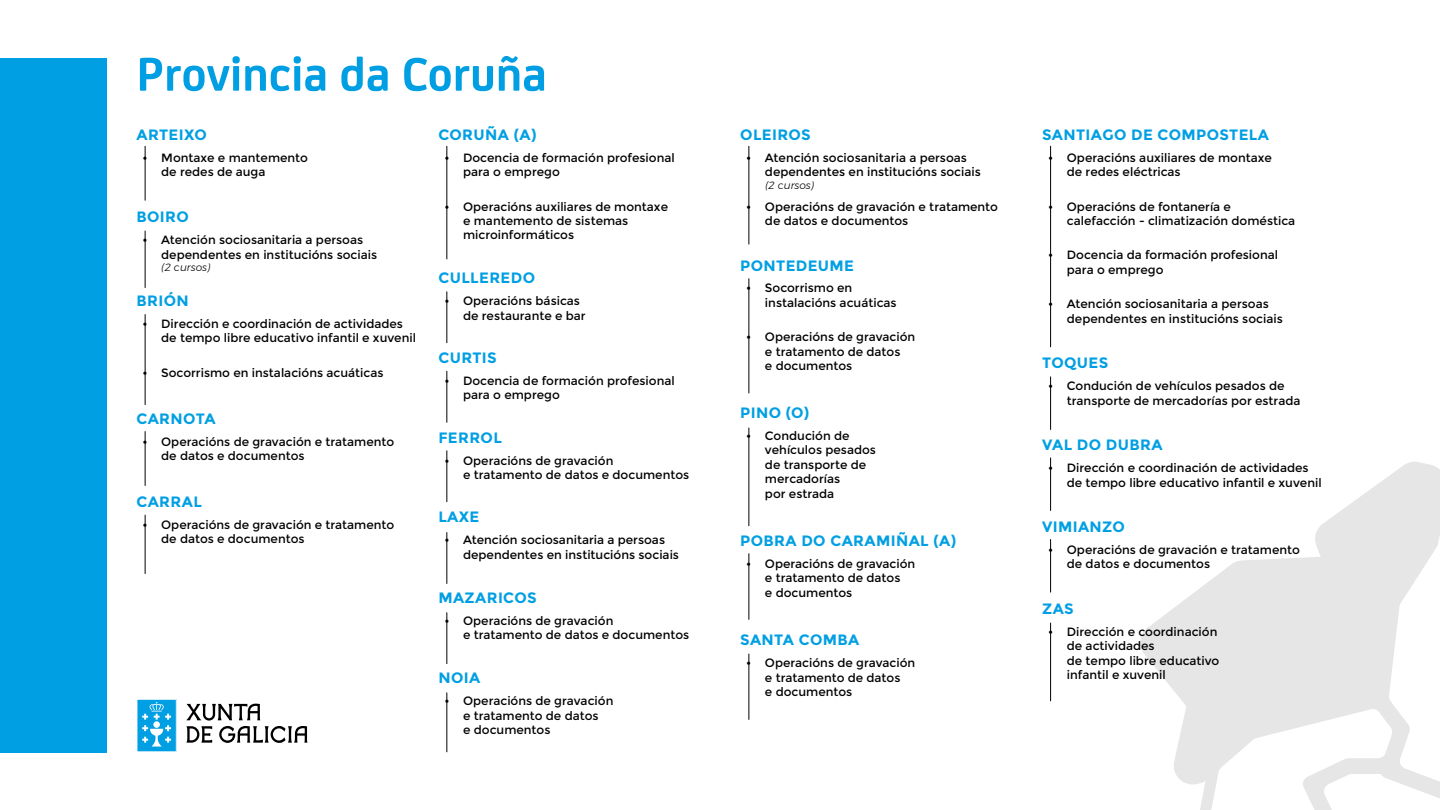
<style>
.page{position:relative;width:1440px;height:810px;background:#fff}
.page>*{position:absolute;margin:0;border:0;box-sizing:border-box;transform-origin:0 0}
.t1{font:700 50.32px "FS Joey";color:#009fe3}
.t2{font:700 15px "Montserrat";letter-spacing:.025em;color:#009fe3}
.t3{font:12px/14.4px "Montserrat";color:#000}
.t4{font:italic 300 10.5px "Montserrat";color:#000}
</style>
<div class="page">
<svg style="left:1140px;top:462px;width:300px;height:348px;fill:#e8e8e8"></svg>
<hr style="left:145px;top:146px;width:1px;height:54px;background:#000">
<hr style="left:145px;top:231px;width:1px;height:57px;background:#000">
<hr style="left:145px;top:315px;width:1px;height:90px;background:#000">
<hr style="left:145px;top:432px;width:1px;height:54px;background:#000">
<hr style="left:145px;top:515px;width:1px;height:59px;background:#000">
<hr style="left:446px;top:146px;width:1px;height:113px;background:#000">
<hr style="left:446px;top:292px;width:1px;height:51px;background:#000">
<hr style="left:446px;top:371px;width:1px;height:51px;background:#000">
<hr style="left:446px;top:451px;width:1px;height:51px;background:#000">
<hr style="left:446px;top:533px;width:1px;height:51px;background:#000">
<hr style="left:446px;top:613px;width:1px;height:51px;background:#000">
<hr style="left:446px;top:693px;width:1px;height:59px;background:#000">
<hr style="left:748px;top:146px;width:1px;height:98px;background:#000">
<hr style="left:748px;top:279px;width:1px;height:114px;background:#000">
<hr style="left:748px;top:428px;width:1px;height:98px;background:#000">
<hr style="left:748px;top:554px;width:1px;height:65px;background:#000">
<hr style="left:748px;top:654px;width:1px;height:65px;background:#000">
<hr style="left:1050px;top:146px;width:1px;height:201px;background:#000">
<hr style="left:1050px;top:377px;width:1px;height:53px;background:#000">
<hr style="left:1050px;top:458px;width:1px;height:52px;background:#000">
<hr style="left:1050px;top:539px;width:1px;height:53px;background:#000">
<hr style="left:1050px;top:623px;width:1px;height:78px;background:#000">
<div style="left:0;top:58px;width:106px;height:694px;background:#009fe3"></div>
<svg style="left:137px;top:699px;width:40px;height:53px;background:#37b3e8"></svg>
<svg style="left:186px;top:704px;width:122px;height:39px"></svg>
<h1 class="t1" style="left:136px;top:36px;width:412px">Provincia da Coruña</h1>
<p class="t2" style="left:136px;top:126px;width:72px">ARTEIXO</p>
<p class="t3" style="left:161px;top:150px;width:148px;text-indent:-19px">• Montaxe e mantemento de redes de auga</p>
<p class="t2" style="left:136px;top:208px;width:54px">BOIRO</p>
<p class="t3" style="left:161px;top:233px;width:217px;text-indent:-19px">• Atención sociosanitaria a persoas dependentes en institucións sociais</p>
<p class="t4" style="left:161px;top:260px;width:51px">(2 cursos)</p>
<p class="t2" style="left:136px;top:292px;width:54px">BRIÓN</p>
<p class="t3" style="left:161px;top:316px;width:256px;text-indent:-19px">• Dirección e coordinación de actividades de tempo libre educativo infantil e xuvenil</p>
<p class="t3" style="left:142px;top:365px;width:243px">• Socorrismo en instalacións acuáticas</p>
<p class="t2" style="left:136px;top:409px;width:81px">CARNOTA</p>
<p class="t3" style="left:161px;top:434px;width:235px;text-indent:-19px">• Operacións de gravación e tratamento de datos e documentos</p>
<p class="t2" style="left:136px;top:493px;width:67px">CARRAL</p>
<p class="t3" style="left:161px;top:518px;width:235px;text-indent:-19px">• Operacións de gravación e tratamento de datos e documentos</p>
<p class="t2" style="left:438px;top:126px;width:100px">CORUÑA (A)</p>
<p class="t3" style="left:463px;top:150px;width:213px;text-indent:-19px">• Docencia de formación profesional para o emprego</p>
<p class="t3" style="left:463px;top:199px;width:206px;text-indent:-19px">• Operacións auxiliares de montaxe e mantemento de sistemas microinformáticos</p>
<p class="t2" style="left:438px;top:269px;width:98px">CULLEREDO</p>
<p class="t3" style="left:463px;top:294px;width:124px;text-indent:-19px">• Operacións básicas de restaurante e bar</p>
<p class="t2" style="left:438px;top:349px;width:60px">CURTIS</p>
<p class="t3" style="left:463px;top:374px;width:213px;text-indent:-19px">• Docencia de formación profesional para o emprego</p>
<p class="t2" style="left:438px;top:429px;width:65px">FERROL</p>
<p class="t3" style="left:463px;top:453px;width:228px;text-indent:-19px">• Operacións de gravación<br>e tratamento de datos e documentos</p>
<p class="t2" style="left:438px;top:508px;width:43px">LAXE</p>
<p class="t3" style="left:463px;top:533px;width:217px;text-indent:-19px">• Atención sociosanitaria a persoas dependentes en institucións sociais</p>
<p class="t2" style="left:438px;top:589px;width:100px">MAZARICOS</p>
<p class="t3" style="left:463px;top:613px;width:228px;text-indent:-19px">• Operacións de gravación<br>e tratamento de datos e documentos</p>
<p class="t2" style="left:438px;top:669px;width:43px">NOIA</p>
<p class="t3" style="left:463px;top:694px;width:152px;text-indent:-19px">• Operacións de gravación e tratamento de datos<br>e documentos</p>
<p class="t2" style="left:740px;top:126px;width:72px">OLEIROS</p>
<p class="t3" style="left:765px;top:150px;width:217px;text-indent:-19px">• Atención sociosanitaria a persoas dependentes en institucións sociais</p>
<p class="t4" style="left:765px;top:177px;width:51px">(2 cursos)</p>
<p class="t3" style="left:765px;top:199px;width:235px;text-indent:-19px">• Operacións de gravación e tratamento de datos e documentos</p>
<p class="t2" style="left:740px;top:256px;width:115px">PONTEDEUME</p>
<p class="t3" style="left:765px;top:281px;width:133px;text-indent:-19px">• Socorrismo en instalacións acuáticas</p>
<p class="t3" style="left:765px;top:330px;width:152px;text-indent:-19px">• Operacións de gravación e tratamento de datos<br>e documentos</p>
<p class="t2" style="left:740px;top:404px;width:70px">PINO (O)</p>
<p class="t3" style="left:765px;top:429px;width:113px;text-indent:-19px">• Condución de vehículos pesados de transporte de mercadorías<br>por estrada</p>
<p class="t2" style="left:740px;top:532px;width:218px">POBRA DO CARAMIÑAL (A)</p>
<p class="t3" style="left:765px;top:557px;width:152px;text-indent:-19px">• Operacións de gravación e tratamento de datos<br>e documentos</p>
<p class="t2" style="left:740px;top:631px;width:120px">SANTA COMBA</p>
<p class="t3" style="left:765px;top:656px;width:152px;text-indent:-19px">• Operacións de gravación e tratamento de datos<br>e documentos</p>
<p class="t2" style="left:1042px;top:126px;width:228px">SANTIAGO DE COMPOSTELA</p>
<p class="t3" style="left:1067px;top:150px;width:206px;text-indent:-19px">• Operacións auxiliares de montaxe de redes eléctricas</p>
<p class="t3" style="left:1067px;top:199px;width:230px;text-indent:-19px">• Operacións de fontanería e calefacción - climatización doméstica</p>
<p class="t3" style="left:1067px;top:248px;width:213px;text-indent:-19px">• Docencia da formación profesional para o emprego</p>
<p class="t3" style="left:1067px;top:297px;width:217px;text-indent:-19px">• Atención sociosanitaria a persoas dependentes en institucións sociais</p>
<p class="t2" style="left:1042px;top:354px;width:68px">TOQUES</p>
<p class="t3" style="left:1067px;top:379px;width:235px;text-indent:-19px">• Condución de vehículos pesados de transporte de mercadorías por estrada</p>
<p class="t2" style="left:1042px;top:436px;width:122px">VAL DO DUBRA</p>
<p class="t3" style="left:1067px;top:461px;width:256px;text-indent:-19px">• Dirección e coordinación de actividades de tempo libre educativo infantil e xuvenil</p>
<p class="t2" style="left:1042px;top:518px;width:84px">VIMIANZO</p>
<p class="t3" style="left:1067px;top:543px;width:235px;text-indent:-19px">• Operacións de gravación e tratamento de datos e documentos</p>
<p class="t2" style="left:1042px;top:600px;width:33px">ZAS</p>
<p class="t3" style="left:1067px;top:625px;width:154px;text-indent:-19px">• Dirección e coordinación de actividades<br>de tempo libre educativo infantil e xuvenil</p>
</div>
